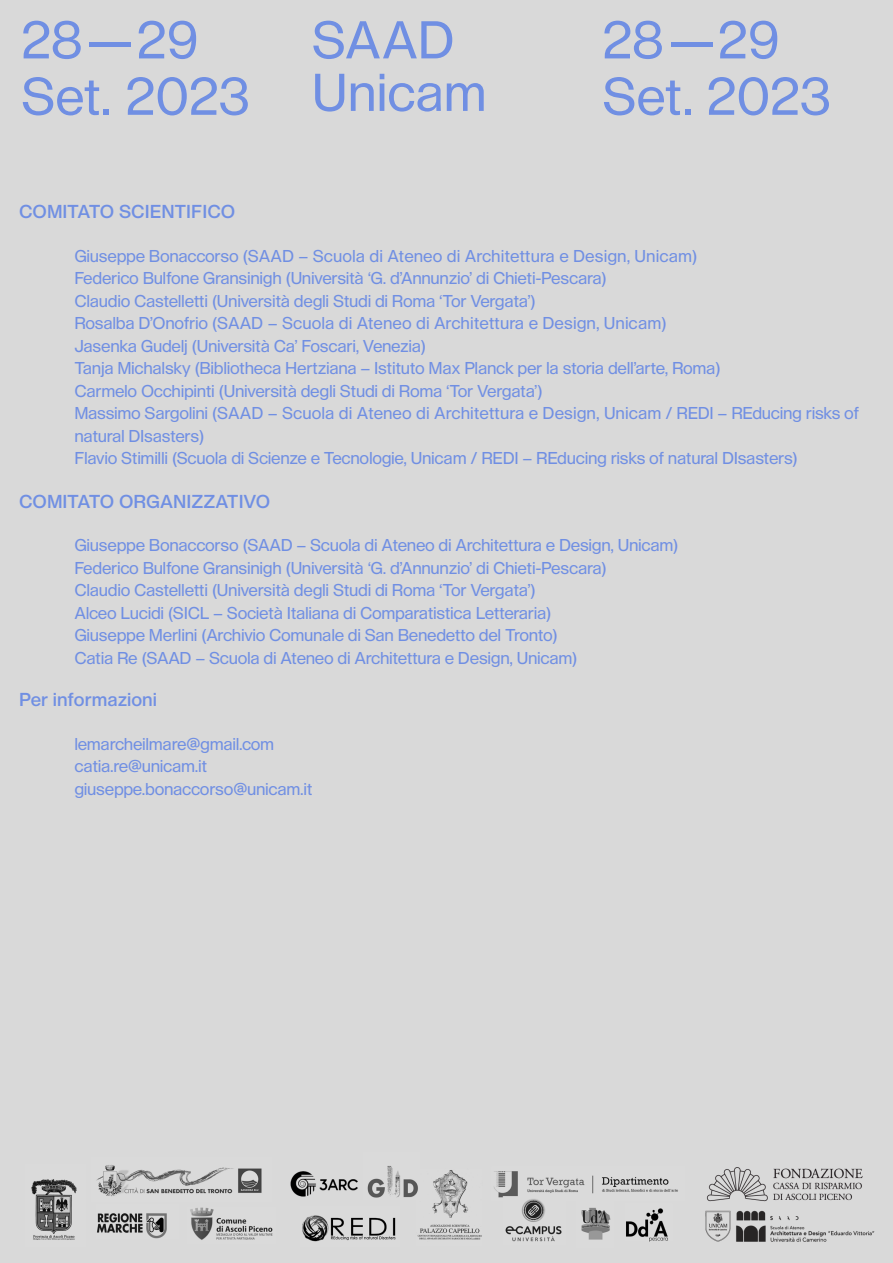
<style>
.page{position:relative;width:893px;height:1263px;background:#d9d9d9}
.page>*{position:absolute;margin:0;border:0;box-sizing:border-box;transform-origin:0 0}
.t1{font:51px "Seagal";letter-spacing:-.01em;color:#708fe3}
.t2{font:500 18px "Seagal";color:#708fe3}
.t3{font:16.5px/22.5px "Seagal";letter-spacing:-.02em;color:#708fe3}
.t4{font:16.5px "Seagal";color:#708fe3}
</style>
<div class="page">
<p class="t1" style="left:21px;top:7px;width:179px">28—29</p>
<p class="t1" style="left:21px;top:63px;width:230px">Set. 2023</p>
<p class="t1" style="left:312px;top:7px;width:144px">SAAD</p>
<p class="t1" style="left:312px;top:59px;width:176px">Unicam</p>
<p class="t1" style="left:602px;top:7px;width:179px">28—29</p>
<p class="t1" style="left:602px;top:63px;width:230px">Set. 2023</p>
<p class="t2" style="left:19px;top:200px;width:218px">COMITATO SCIENTIFICO</p>
<p class="t4" style="left:74px;top:245px;width:625px">Giuseppe Bonaccorso (SAAD – Scuola di Ateneo di Architettura e Design, Unicam)</p>
<p class="t3" style="left:74px;top:267px;width:534px">Federico Bulfone Gransinigh (Università ‘G. d’Annunzio’ di Chieti-Pescara)</p>
<p class="t3" style="left:74px;top:289px;width:463px">Claudio Castelletti (Università degli Studi di Roma ‘Tor Vergata’)</p>
<p class="t4" style="left:74px;top:312px;width:594px">Rosalba D’Onofrio (SAAD – Scuola di Ateneo di Architettura e Design, Unicam)</p>
<p class="t3" style="left:74px;top:334px;width:353px">Jasenka Gudelj (Università Ca’ Foscari, Venezia)</p>
<p class="t3" style="left:74px;top:357px;width:648px">Tanja Michalsky (Bibliotheca Hertziana – Istituto Max Planck per la storia dell’arte, Roma)</p>
<p class="t3" style="left:74px;top:379px;width:470px">Carmelo Occhipinti (Università degli Studi di Roma ‘Tor Vergata’)</p>
<p class="t3" style="left:74px;top:402px;width:786px">Massimo Sargolini (SAAD – Scuola di Ateneo di Architettura e Design, Unicam / REDI – REducing risks of natural DIsasters)</p>
<p class="t3" style="left:74px;top:447px;width:725px">Flavio Stimilli (Scuola di Scienze e Tecnologie, Unicam / REDI – REducing risks of natural DIsasters)</p>
<p class="t2" style="left:19px;top:489px;width:253px">COMITATO ORGANIZZATIVO</p>
<p class="t3" style="left:74px;top:534px;width:606px">Giuseppe Bonaccorso (SAAD – Scuola di Ateneo di Architettura e Design, Unicam)</p>
<p class="t3" style="left:74px;top:556px;width:534px">Federico Bulfone Gransinigh (Università ‘G. d’Annunzio’ di Chieti-Pescara)</p>
<p class="t3" style="left:74px;top:579px;width:463px">Claudio Castelletti (Università degli Studi di Roma ‘Tor Vergata’)</p>
<p class="t3" style="left:74px;top:601px;width:479px">Alceo Lucidi (SICL – Società Italiana di Comparatistica Letteraria)</p>
<p class="t3" style="left:74px;top:624px;width:485px">Giuseppe Merlini (Archivio Comunale di San Benedetto del Tronto)</p>
<p class="t3" style="left:74px;top:646px;width:505px">Catia Re (SAAD – Scuola di Ateneo di Architettura e Design, Unicam)</p>
<p class="t2" style="left:19px;top:687px;width:139px">Per informazioni</p>
<p class="t3" style="left:74px;top:732px;width:201px">lemarcheilmare@gmail.com</p>
<p class="t3" style="left:74px;top:755px;width:134px">catia.re@unicam.it</p>
<p class="t3" style="left:74px;top:777px;width:240px">giuseppe.bonaccorso@unicam.it</p>
</div>
